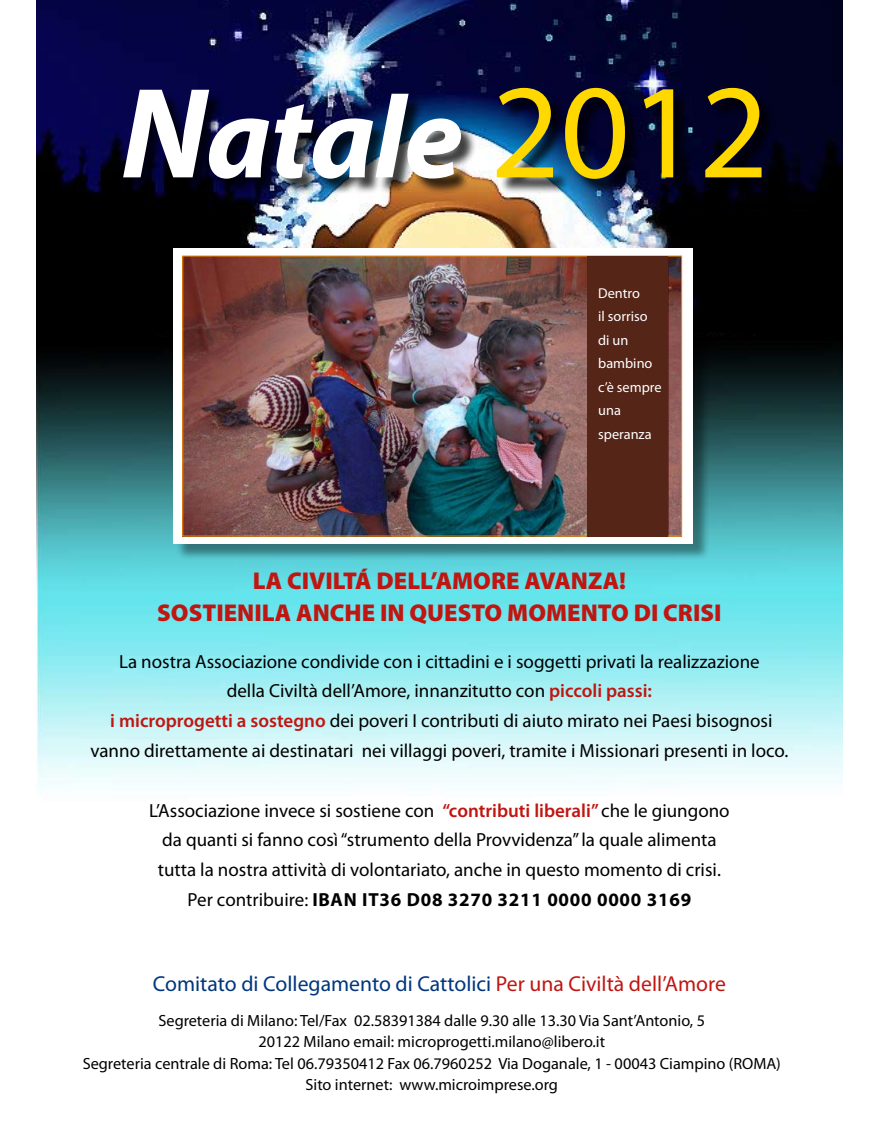
<style>
.page{position:relative;width:881px;height:1140px;background:#fff}
.page>*{position:absolute;margin:0;border:0;box-sizing:border-box;transform-origin:0 0}
.t1{font:italic 700 117.75px "Myriad Pro";letter-spacing:-.01em;color:#fff}
.t2{font:900 24.3px/32.5px "Myriad Pro";color:#c01611;text-align:center}
.t3{font:21.6px "Myriad Pro";color:#00367d}
.t4{font:18.9px/29.7px "Myriad Pro";color:#000;text-align:center}
.t5{font:16.2px/21.6px "Myriad Pro";color:#000;text-align:center}
.t6{font:14.25px/23.4px "Myriad Pro";color:#fff}
.s1{font-size:129.9px}
.s2{font-weight:400;font-style:normal;font-size:135.3px;color:#ffd800}
.s3{font-weight:600;color:#c01611}
.s4{font-weight:700}
.s5{color:#c01611}
</style>
<div class="page">
<img style="left:36px;top:0;width:806px;height:338px">
<img style="left:36px;top:338px;width:806px;height:451px">
<div style="left:125px;top:89px;width:652px;height:106px;background:#000;opacity:.75"></div>
<div style="left:175px;top:250px;width:533px;height:311px;background:#000;opacity:.4"></div>
<div style="left:174px;top:248px;width:518px;height:296px;background:#fff"></div>
<img style="left:184px;top:257px;width:496px;height:277px">
<div style="left:182px;top:255px;width:500px;height:281px;border:1px solid #f58900"></div>
<div style="left:587px;top:257px;width:80px;height:280px;background:#552518"></div>
<h1 class="t1" style="left:121px;top:73px;width:649px"><span class="s1">N</span>atale <span class="s2">2012</span></h1>
<p class="t6" style="left:598px;top:282px;width:65px">Dentro<br>il sorriso di un bambino c’è sempre una speranza</p>
<p class="t2" style="left:157px;top:564px;width:565px">LA CIVILTÁ DELL’AMORE AVANZA!<br>SOSTIENILA ANCHE IN QUESTO MOMENTO DI CRISI</p>
<p class="t4" style="left:90px;top:647px;width:699px">La nostra Associazione condivide con i cittadini e i soggetti privati la realizzazione<br>della Civiltà dell’Amore, innanzitutto con <span class="s3">piccoli passi:<br>i microprogetti a sostegno</span> dei poveri I contributi di aiuto mirato nei Paesi bisognosi vanno direttamente ai destinatari nei villaggi poveri, tramite i Missionari presenti in loco.</p>
<p class="t4" style="left:149px;top:795px;width:582px">L’Associazione invece si sostiene con <span class="s3">“contributi liberali”</span> che le giungono da quanti si fanno così “strumento della Provvidenza” la quale alimenta tutta la nostra attività di volontariato, anche in questo momento di crisi.<br>Per contribuire: <span class="s4">IBAN IT36 D08 3270 3211 0000 0000 3169</span></p>
<p class="t3" style="left:153px;top:972px;width:574px">Comitato di Collegamento di Cattolici <span class="s5">Per una Civiltà dell’Amore</span></p>
<p class="t5" style="left:83px;top:1009px;width:699px">Segreteria di Milano: Tel/Fax 02.58391384 dalle 9.30 alle 13.30 Via Sant’Antonio, 5<br>20122 Milano email: microprogetti.milano@libero.it<br>Segreteria centrale di Roma: Tel 06.79350412 Fax 06.7960252 Via Doganale, 1 - 00043 Ciampino (ROMA)<br>Sito internet: www.microimprese.org</p>
</div>
